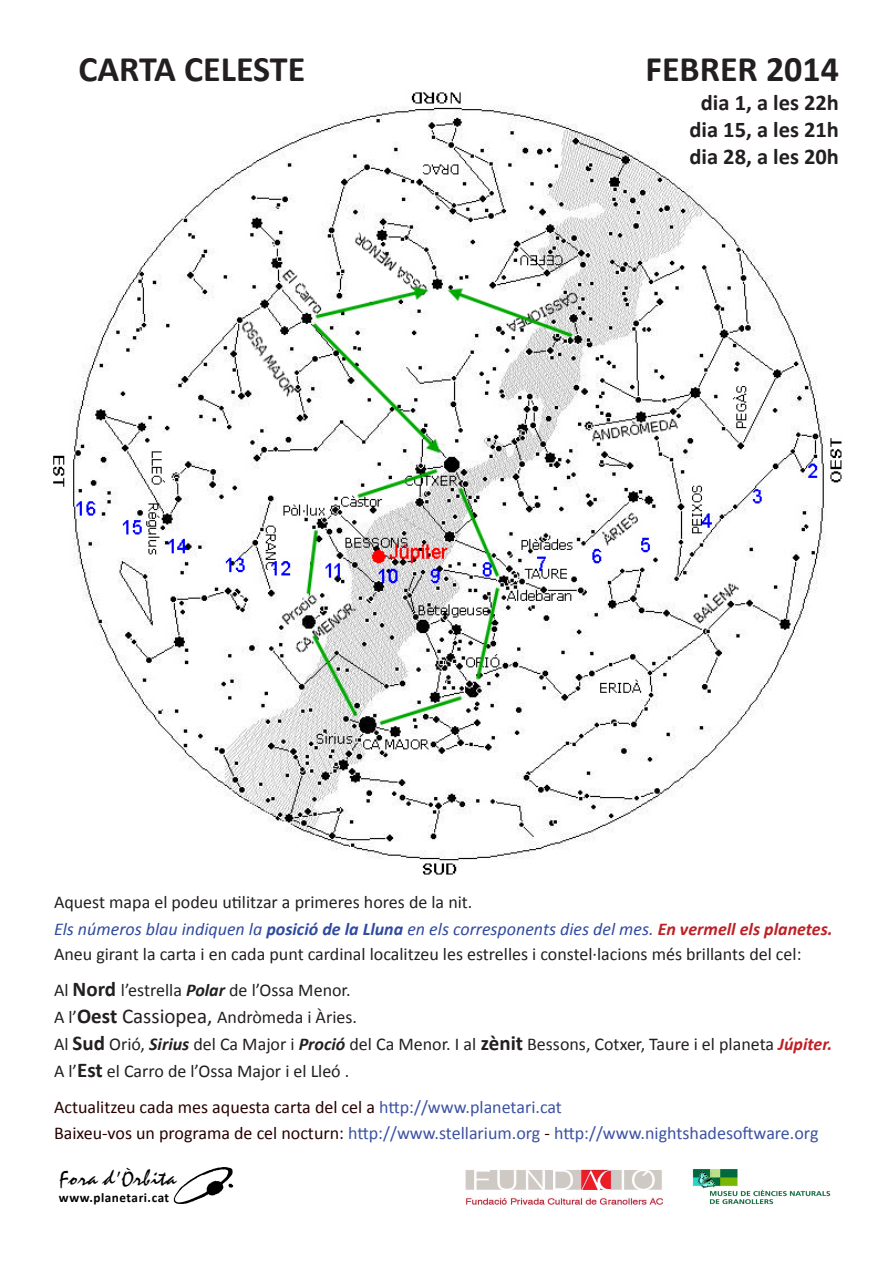
<style>
.page{position:relative;width:893px;height:1263px;background:#fff}
.page>*{position:absolute;margin:0;border:0;box-sizing:border-box;transform-origin:0 0}
.t1{font:700 36px "Calibri";color:#231f20}
.t2{font:700 22.5px "Calibri";color:#231f20}
.t3{font:21.6px "Staccato 222 BT";letter-spacing:.04em;color:#000}
.t4{font:18px "Calibri";color:#231f20}
.t5{font:18px "Calibri";color:#3c52a3}
.t6{font:italic 18px "Calibri";color:#2f4a9f}
.t7{font:18px "Calibri";color:#270000}
.t8{font:700 13.2px "Calibri";letter-spacing:.04em;color:#000}
.s1{font-weight:700}
.s2{font-weight:700;color:#be1f24}
.s3{font-weight:700;font-size:21px}
.s4{font-weight:700;font-style:italic}
.s5{font-size:21px}
.s6{font-weight:700;font-style:italic;color:#be1f24}
.s7{color:#3c52a3}
.s8{color:#270000}
</style>
<div class="page">
<img style="left:173px;top:1167px;width:60px;height:37px">
<img style="left:465px;top:1169px;width:198px;height:36px">
<img style="left:692px;top:1169px;width:139px;height:36px">
<img style="left:53px;top:92px;width:789px;height:783px">
<p class="t1" style="left:78px;top:47px;width:228px">CARTA CELESTE</p>
<p class="t1" style="left:645px;top:47px;width:195px">FEBRER 2014</p>
<p class="t2" style="left:701px;top:88px;width:140px">dia 1, a les 22h</p>
<p class="t2" style="left:689px;top:115px;width:151px">dia 15, a les 21h</p>
<p class="t2" style="left:689px;top:142px;width:151px">dia 28, a les 20h</p>
<p class="t4" style="left:54px;top:890px;width:420px">Aquest mapa el podeu utilitzar a primeres hores de la nit.</p>
<p class="t6" style="left:54px;top:917px;width:780px">Els números blau indiquen la <span class="s1">posició de la Lluna</span> en els corresponents dies del mes. <span class="s2">En vermell els planetes.</span></p>
<p class="t4" style="left:54px;top:943px;width:749px">Aneu girant la carta i en cada punt cardinal localitzeu les estrelles i constel·lacions més brillants del cel:</p>
<p class="t4" style="left:54px;top:979px;width:298px">Al <span class="s3">Nord</span> l’estrella <span class="s4">Polar</span> de l’Ossa Menor.</p>
<p class="t4" style="left:54px;top:1006px;width:304px">A l’<span class="s3">Oest</span> <span class="s5">Cassiopea,</span> Andròmeda i Àries.</p>
<p class="t4" style="left:54px;top:1033px;width:780px">Al <span class="s3">Sud</span> Orió, <span class="s4">Sirius</span> del Ca Major i <span class="s4">Proció</span> del Ca Menor. I al <span class="s3">zènit</span> Bessons, Cotxer, Taure i el planeta <span class="s6">Júpiter.</span></p>
<p class="t4" style="left:54px;top:1060px;width:297px">A l’<span class="s3">Est</span> el Carro de l’Ossa Major i el Lleó .</p>
<p class="t7" style="left:54px;top:1096px;width:509px">Actualitzeu cada mes aquesta carta del cel a <span class="s7">http://www.planetari.cat</span></p>
<p class="t5" style="left:54px;top:1121px;width:766px"><span class="s8">Baixeu-vos un programa de cel nocturn:</span> http://www.stellarium.org <span class="s8">-</span> http://www.nightshadesoftware.org</p>
<p class="t3" style="left:59px;top:1166px;width:118px">Fora d’Òrbita</p>
<p class="t8" style="left:59px;top:1189px;width:112px">www.planetari.cat</p>
</div>
